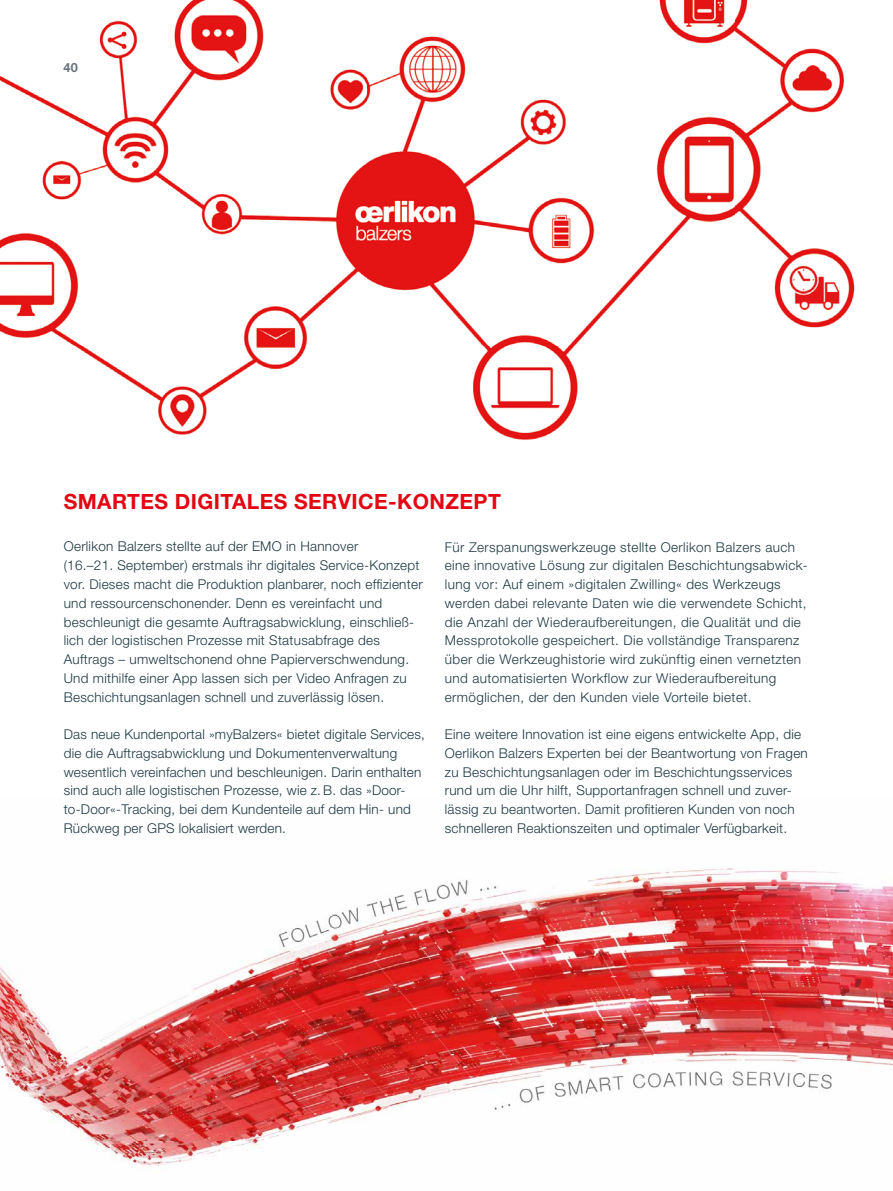
<style>
.page{position:relative;width:893px;height:1191px;background:#fff}
.page>*{position:absolute;margin:0;border:0;box-sizing:border-box;transform-origin:0 0}
.t1{font:700 21px "Helvetica Neue";letter-spacing:.02em;color:#e30613}
.t2{font:300 13.5px/18.8px "Helvetica Neue";letter-spacing:.02em;color:#1d3841}
.t3{font:700 12.75px "Helvetica Neue";color:#68757d}
</style>
<div class="page">
<img style="left:0;top:868px;width:893px;height:299px">
<img style="left:0;top:0;width:855px;height:440px">
<p class="t3" style="left:63px;top:60px;width:16px">40</p>
<h1 class="t1" style="left:64px;top:488px;width:439px">SMARTES DIGITALES SERVICE-KONZEPT</h1>
<p class="t2" style="left:64px;top:537px;width:360px">Oerlikon Balzers stellte auf der EMO in Hannover<br>(16.–21. September) erstmals ihr digitales Service-Konzept vor. Dieses macht die Produktion planbarer, noch effizienter und ressourcenschonender. Denn es vereinfacht und beschleunigt die gesamte Auftragsabwicklung, einschließ&shy;lich der logistischen Prozesse mit Statusabfrage des Auftrags – umweltschonend ohne Papierverschwendung.<br>Und mithilfe einer App lassen sich per Video Anfragen zu Beschichtungsanlagen schnell und zuverlässig lösen.</p>
<p class="t2" style="left:64px;top:724px;width:363px">Das neue Kundenportal »myBalzers« bietet digitale Services, die die Auftragsabwicklung und Dokumentenverwaltung wesentlich vereinfachen und beschleunigen. Darin enthalten sind auch alle logistischen Prozesse, wie z. B. das »Door&shy;to-Door«-Tracking, bei dem Kundenteile auf dem Hin- und Rückweg per GPS lokalisiert werden.</p>
<p class="t2" style="left:445px;top:537px;width:365px">Für Zerspanungswerkzeuge stellte Oerlikon Balzers auch eine innovative Lösung zur digitalen Beschichtungsabwick&shy;lung vor: Auf einem »digitalen Zwilling« des Werkzeugs werden dabei relevante Daten wie die verwendete Schicht, die Anzahl der Wiederaufbereitungen, die Qualität und die Messprotokolle gespeichert. Die vollständige Transparenz über die Werkzeughistorie wird zukünftig einen vernetzten und automatisierten Workflow zur Wiederaufbereitung ermöglichen, der den Kunden viele Vorteile bietet.</p>
<p class="t2" style="left:445px;top:724px;width:364px">Eine weitere Innovation ist eine eigens entwickelte App, die Oerlikon Balzers Experten bei der Beantwortung von Fragen zu Beschichtungsanlagen oder im Beschichtungsservices rund um die Uhr hilft, Supportanfragen schnell und zuver&shy;lässig zu beantworten. Damit profitieren Kunden von noch schnelleren Reaktionszeiten und optimaler Verfügbarkeit.</p>
</div>
